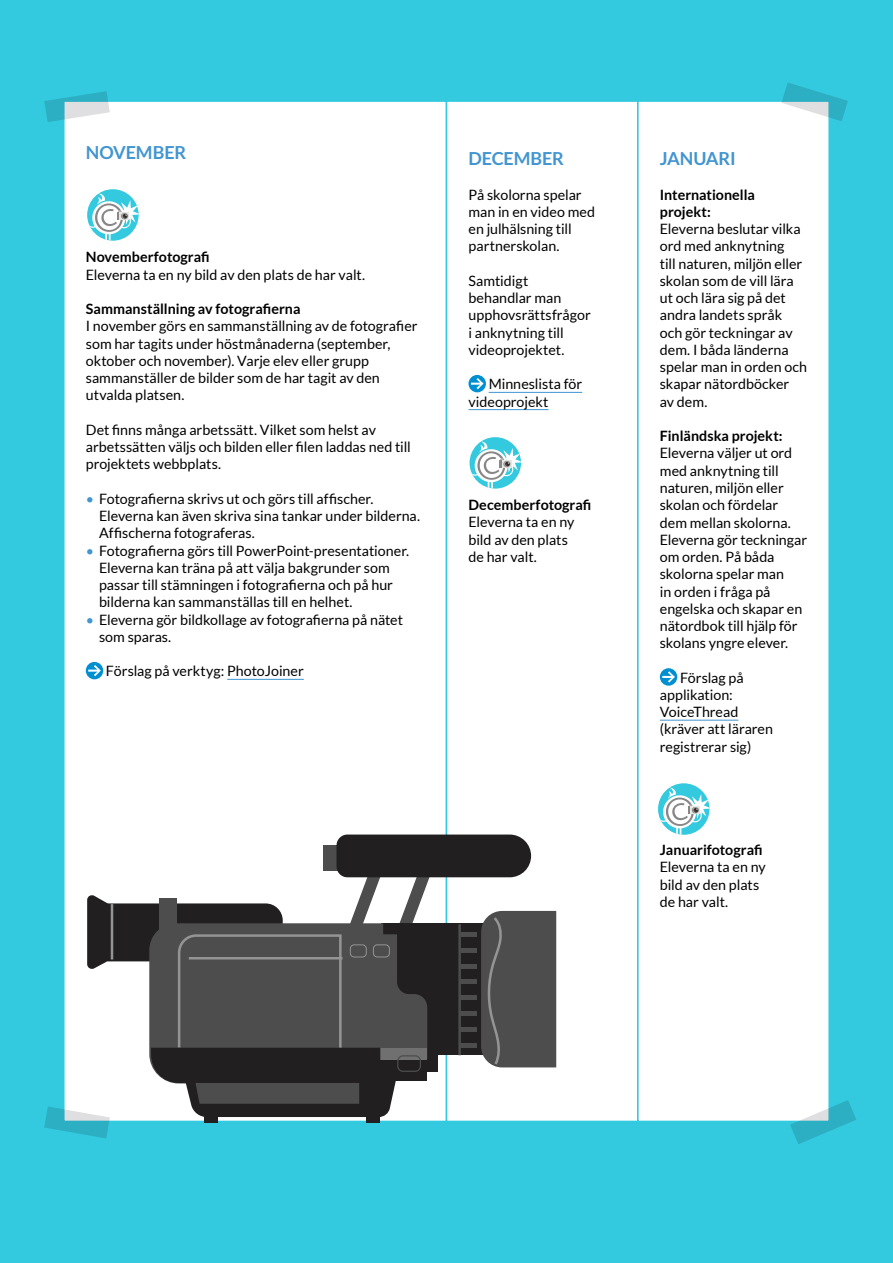
<style>
.page{position:relative;width:893px;height:1263px;background:#33c9de}
.page>*{position:absolute;margin:0;border:0;box-sizing:border-box;transform-origin:0 0}
.t1{font:700 18px "Lato";letter-spacing:-.01em;color:#4195d1}
.t2{font:14.25px/17.2px "Lato";color:#000}
.t3{font:700 14.25px/17.2px "Lato";color:#000}
.s1{color:#4195d1}
</style>
<div class="page">
<div style="left:64px;top:101px;width:382px;height:1020px;background:#fff"></div>
<hr style="left:227px;top:679px;width:77px;height:1px;background:#4195d1">
<div style="left:86px;top:662px;width:17px;height:17px;background:#008fd1;border-radius:50%"></div>
<svg style="left:88px;top:665px;width:13px;height:11px"></svg>
<div style="left:446px;top:101px;width:192px;height:1020px;background:#fff"></div>
<hr style="left:489px;top:392px;width:93px;height:1px;background:#4195d1">
<hr style="left:468px;top:409px;width:81px;height:1px;background:#4195d1">
<svg style="left:468px;top:375px;width:18px;height:17px"></svg>
<svg style="left:471px;top:378px;width:12px;height:11px"></svg>
<div style="left:446px;top:100px;width:193px;height:1022px;border:2px solid #33c9de"></div>
<div style="left:638px;top:101px;width:191px;height:1020px;background:#fff"></div>
<hr style="left:660px;top:720px;width:78px;height:1px;background:#4195d1">
<svg style="left:660px;top:668px;width:17px;height:18px"></svg>
<svg style="left:662px;top:671px;width:13px;height:11px"></svg>
<div style="left:637px;top:100px;width:193px;height:1022px;border:2px solid #33c9de"></div>
<svg style="left:781px;top:83px;width:67px;height:38px"></svg>
<svg style="left:790px;top:1100px;width:66px;height:44px"></svg>
<svg style="left:44px;top:91px;width:66px;height:31px"></svg>
<div style="left:470px;top:437px;width:51px;height:52px;background:#33c9de;border-radius:50%"></div>
<svg style="left:470px;top:441px;width:51px;height:48px"></svg>
<svg style="left:87px;top:189px;width:52px;height:52px"></svg>
<svg style="left:87px;top:193px;width:52px;height:48px"></svg>
<svg style="left:658px;top:783px;width:51px;height:52px"></svg>
<svg style="left:658px;top:787px;width:51px;height:48px"></svg>
<svg style="left:44px;top:834px;width:512px;height:304px"></svg>
<p class="t1" style="left:86px;top:142px;width:102px">NOVEMBER</p>
<p class="t3" style="left:86px;top:248px;width:125px">Novemberfotografi</p>
<p class="t2" style="left:86px;top:266px;width:281px">Eleverna ta en ny bild av den plats de har valt.</p>
<p class="t3" style="left:86px;top:300px;width:216px">Sammanställning av fotografierna</p>
<p class="t2" style="left:86px;top:317px;width:333px">I november görs en sammanställning av de fotografier som har tagits under höstmånaderna (september, oktober och november). Varje elev eller grupp sammanställer de bilder som de har tagit av den utvalda platsen.</p>
<p class="t2" style="left:86px;top:421px;width:327px">Det finns många arbetssätt. Vilket som helst av arbetssätten väljs och bilden eller filen laddas ned till projektets webbplats.</p>
<p class="t2" style="left:99px;top:490px;width:323px;text-indent:-13px"><span class="s1">•</span> Fotografierna skrivs ut och görs till affischer.<br>Eleverna kan även skriva sina tankar under bilderna.<br>Affischerna fotograferas.</p>
<p class="t2" style="left:99px;top:542px;width:312px;text-indent:-13px"><span class="s1">•</span> Fotografierna görs till PowerPoint-presentationer.<br>Eleverna kan träna på att välja bakgrunder som passar till stämningen i fotografierna och på hur bilderna kan sammanställas till en helhet.</p>
<p class="t2" style="left:99px;top:611px;width:306px;text-indent:-13px"><span class="s1">•</span> Eleverna gör bildkollage av fotografierna på nätet som sparas.</p>
<p class="t2" style="left:106px;top:662px;width:199px">Förslag på verktyg: PhotoJoiner</p>
<p class="t1" style="left:468px;top:148px;width:97px">DECEMBER</p>
<p class="t2" style="left:468px;top:186px;width:128px">På skolorna spelar man in en video med en julhälsning till partnerskolan.</p>
<p class="t2" style="left:468px;top:272px;width:124px">Samtidigt behandlar man upphovsrättsfrågor i anknytning till videoprojektet.</p>
<p class="t2" style="left:468px;top:375px;width:115px;text-indent:20px">Minneslista för videoprojekt</p>
<p class="t3" style="left:468px;top:496px;width:124px">Decemberfotografi</p>
<p class="t2" style="left:468px;top:513px;width:107px">Eleverna ta en ny bild av den plats de har valt.</p>
<p class="t1" style="left:660px;top:148px;width:77px">JANUARI</p>
<p class="t3" style="left:660px;top:186px;width:97px">Internationella projekt:</p>
<p class="t2" style="left:660px;top:220px;width:149px">Eleverna beslutar vilka ord med anknytning<br>till naturen, miljön eller skolan som de vill lära ut och lära sig på det andra landets språk och gör teckningar av dem. I båda länderna spelar man in orden och skapar nätordböcker av dem.</p>
<p class="t3" style="left:660px;top:427px;width:124px">Finländska projekt:</p>
<p class="t2" style="left:660px;top:445px;width:149px">Eleverna väljer ut ord med anknytning till naturen, miljön eller skolan och fördelar dem mellan skolorna.<br>Eleverna gör teckningar om orden. På båda skolorna spelar man<br>in orden i fråga på engelska och skapar en nätordbok till hjälp för skolans yngre elever.</p>
<p class="t2" style="left:660px;top:669px;width:115px;text-indent:20px">Förslag på applikation:<br>VoiceThread (kräver att läraren registrerar sig)</p>
<p class="t3" style="left:660px;top:841px;width:104px">Januarifotografi</p>
<p class="t2" style="left:660px;top:858px;width:107px">Eleverna ta en ny bild av den plats de har valt.</p>
</div>
